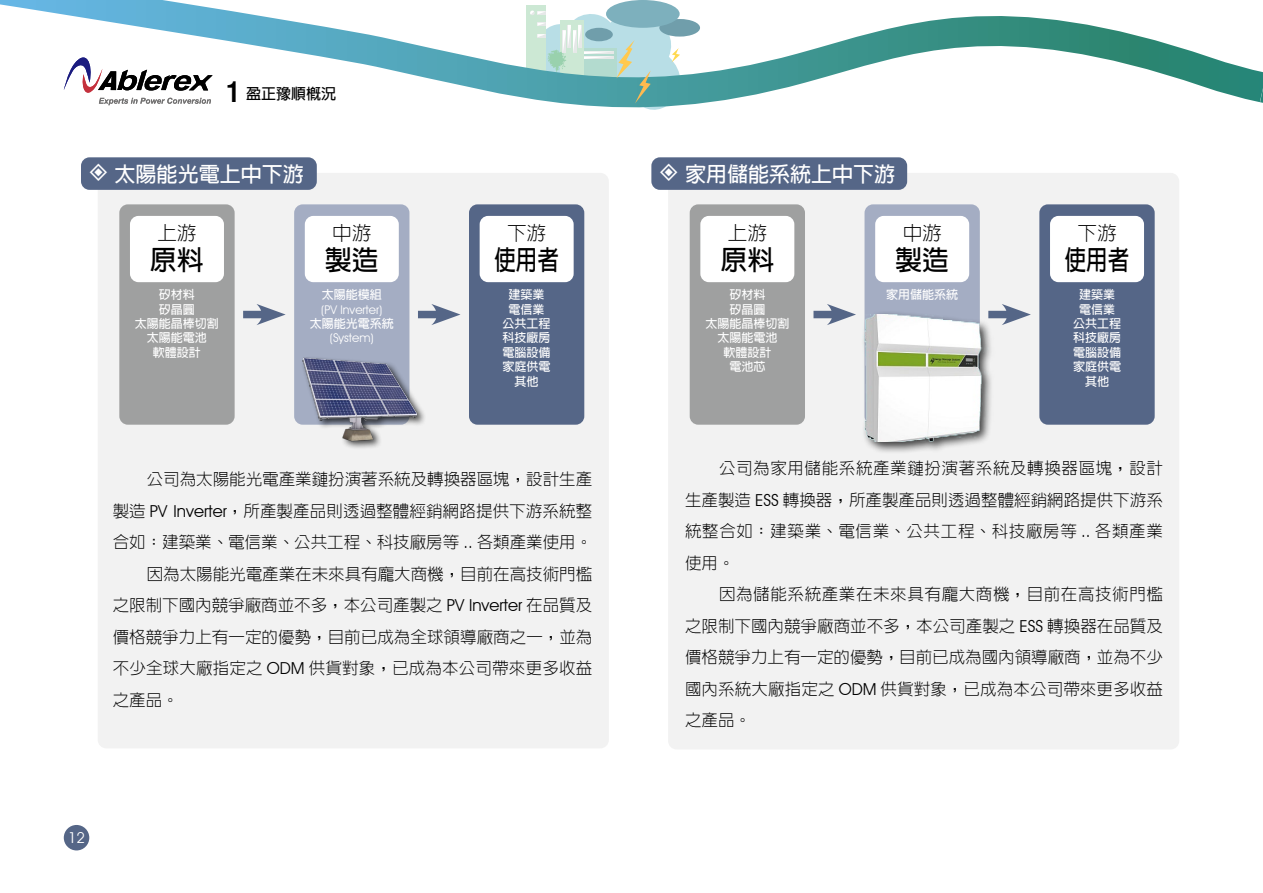
<style>
.page{position:relative;width:1263px;height:893px;background:#fff}
.page>*{position:absolute;margin:0;border:0;box-sizing:border-box;transform-origin:0 0}
.t1{font:700 27px "AR Hei B5";color:#000}
.t2{font:700 27px "AR Hei B5";color:#000;scale:.8 1}
.t3{font:700 21px "AR Hei B5";color:#fff}
.t4{font:300 19.5px "AR New Hei B5 Std";color:#000}
.t5{font:300 16.5px/31.5px "AR New Hei B5 Std";color:#000;text-align:justify}
.t6{font:700 15px "AR New Hei B5 Std";color:#000}
.t7{font:15px "Avant Garde IT Cby BT";color:#fff}
.t8{font:700 12px/14.4px "AR Hei B5";color:#fff;text-align:center}
.t9{font:12px "Avant Garde IT Cby BT";color:#fff}
.s1{font-family:"Swiss 721 BT";font-stretch:condensed;font-size:27px}
.s2{font-family:"Avant Garde IT Cby BT";font-weight:400}
</style>
<div class="page">
<div style="left:64px;top:825px;width:25px;height:25px;background:#556687;border-radius:50%"></div>
<svg style="left:0;top:0;width:1227px;height:106px"></svg>
<svg style="left:1227px;top:62px;width:36px;height:41px"></svg>
<svg style="left:527px;top:0;width:173px;height:110px"></svg>
<div style="left:98px;top:173px;width:511px;height:575px;background:#efefef;border-radius:9px"></div>
<div style="left:668px;top:173px;width:511px;height:576px;background:#efefef;border-radius:9px"></div>
<div style="left:243px;top:311px;width:26px;height:7px;background:#556687"></div>
<svg style="left:256px;top:304px;width:30px;height:21px"></svg>
<div style="left:813px;top:311px;width:26px;height:7px;background:#556687"></div>
<svg style="left:827px;top:304px;width:29px;height:21px"></svg>
<div style="left:418px;top:311px;width:25px;height:7px;background:#556687"></div>
<svg style="left:431px;top:304px;width:29px;height:21px"></svg>
<div style="left:988px;top:311px;width:26px;height:7px;background:#556687"></div>
<svg style="left:1002px;top:304px;width:29px;height:21px"></svg>
<div style="left:81px;top:157px;width:236px;height:33px;background:#556687;border-radius:9px"></div>
<div style="left:651px;top:157px;width:256px;height:33px;background:#556687;border-radius:9px"></div>
<div style="left:119px;top:204px;width:116px;height:221px;background:#9fa0a0;border-radius:9px"></div>
<div style="left:130px;top:216px;width:94px;height:66px;background:#fff;border-radius:9px"></div>
<div style="left:690px;top:204px;width:115px;height:221px;background:#9fa0a0;border-radius:9px"></div>
<div style="left:700px;top:216px;width:94px;height:66px;background:#fff;border-radius:9px"></div>
<div style="left:469px;top:204px;width:115px;height:221px;background:#556687;border-radius:9px"></div>
<div style="left:480px;top:216px;width:94px;height:66px;background:#fff;border-radius:9px"></div>
<div style="left:1039px;top:204px;width:116px;height:221px;background:#556687;border-radius:9px"></div>
<div style="left:1050px;top:216px;width:94px;height:66px;background:#fff;border-radius:9px"></div>
<div style="left:294px;top:204px;width:115px;height:221px;background:#a4adc3;border-radius:9px"></div>
<div style="left:305px;top:216px;width:94px;height:66px;background:#fff;border-radius:9px"></div>
<div style="left:864px;top:204px;width:116px;height:221px;background:#a4adc3;border-radius:9px"></div>
<div style="left:875px;top:216px;width:94px;height:66px;background:#fff;border-radius:9px"></div>
<div style="left:300px;top:355px;width:126px;height:95px;background:#000;opacity:.75"></div>
<img style="left:294px;top:353px;width:131px;height:94px">
<div style="left:860px;top:311px;width:139px;height:143px;background:#000;opacity:.75"></div>
<img style="left:855px;top:315px;width:136px;height:127px">
<p class="t6" style="left:226px;top:86px;width:111px"><span class="s1">1</span> 盈正豫順概況</p>
<p class="t3" style="left:115px;top:163px;width:190px">太陽能光電上中下游</p>
<p class="t3" style="left:685px;top:163px;width:211px">家用儲能系統上中下游</p>
<p class="t4" style="left:157px;top:223px;width:40px">上游</p>
<h1 class="t1" style="left:150px;top:246px;width:55px">原料</h1>
<p class="t8" style="left:135px;top:287px;width:85px">矽材料<br>矽晶圓<br>太陽能晶棒切割太陽能電池<br>軟體設計</p>
<p class="t4" style="left:332px;top:223px;width:40px">中游</p>
<h1 class="t1" style="left:325px;top:246px;width:55px">製造</h1>
<p class="t8" style="left:322px;top:287px;width:61px">太陽能模組</p>
<p class="t9" style="left:321px;top:302px;width:63px">(PV Inverter)</p>
<p class="t8" style="left:310px;top:316px;width:86px">太陽能光電系統</p>
<p class="t9" style="left:330px;top:331px;width:45px">(System)</p>
<p class="t4" style="left:507px;top:223px;width:40px">下游</p>
<h1 class="t2" style="left:494px;top:246px;width:83px">使用者</h1>
<p class="t8" style="left:503px;top:287px;width:49px">建築業電信業公共工程科技廠房電腦設備家庭供電其他</p>
<p class="t4" style="left:728px;top:223px;width:40px">上游</p>
<h1 class="t1" style="left:720px;top:246px;width:55px">原料</h1>
<p class="t8" style="left:705px;top:287px;width:85px">矽材料<br>矽晶圓<br>太陽能晶棒切割太陽能電池<br>軟體設計<br>電池芯</p>
<p class="t4" style="left:903px;top:223px;width:40px">中游</p>
<h1 class="t1" style="left:895px;top:246px;width:55px">製造</h1>
<p class="t8" style="left:886px;top:287px;width:73px">家用儲能系統</p>
<p class="t4" style="left:1077px;top:223px;width:40px">下游</p>
<h1 class="t2" style="left:1064px;top:246px;width:83px">使用者</h1>
<p class="t8" style="left:1073px;top:287px;width:49px">建築業電信業公共工程科技廠房電腦設備家庭供電其他</p>
<p class="t5" style="left:147px;top:464px;width:447px">公司為太陽能光電產業鏈扮演著系統及轉換器區塊，設計生產</p>
<p class="t5" style="left:113px;top:495px;width:481px">製造 <span class="s2">PV Inverter</span>，所產製產品則透過整體經銷網路提供下游系統整</p>
<p class="t5" style="left:113px;top:527px;width:481px">合如：建築業、電信業、公共工程、科技廠房等 <span class="s2">..</span> 各類產業使用。</p>
<p class="t5" style="left:147px;top:558px;width:447px">因為太陽能光電產業在未來具有龐大商機，目前在高技術門檻</p>
<p class="t5" style="left:113px;top:590px;width:481px">之限制下國內競爭廠商並不多，本公司產製之 <span class="s2">PV Inverter</span> 在品質及</p>
<p class="t5" style="left:113px;top:621px;width:481px">價格競爭力上有一定的優勢，目前已成為全球領導廠商之一，並為</p>
<p class="t5" style="left:113px;top:653px;width:481px">不少全球大廠指定之 <span class="s2">ODM</span> 供貨對象，已成為本公司帶來更多收益</p>
<p class="t5" style="left:113px;top:684px;width:67px">之產品。</p>
<p class="t5" style="left:685px;top:452px;width:479px;text-indent:34px">公司為家用儲能系統產業鏈扮演著系統及轉換器區塊，設計生產製造 <span class="s2">ESS</span> 轉換器，所產製產品則透過整體經銷網路提供下游系統整合如：建築業、電信業、公共工程、科技廠房等 <span class="s2">..</span> 各類產業使用。</p>
<p class="t5" style="left:685px;top:578px;width:479px;text-indent:34px">因為儲能系統產業在未來具有龐大商機，目前在高技術門檻之限制下國內競爭廠商並不多，本公司產製之 <span class="s2">ESS</span> 轉換器在品質及價格競爭力上有一定的優勢，目前已成為國內領導廠商，並為不少國內系統大廠指定之 <span class="s2">ODM</span> 供貨對象，已成為本公司帶來更多收益之產品。</p>
<p class="t7" style="left:68px;top:829px;width:18px">12</p>
</div>
